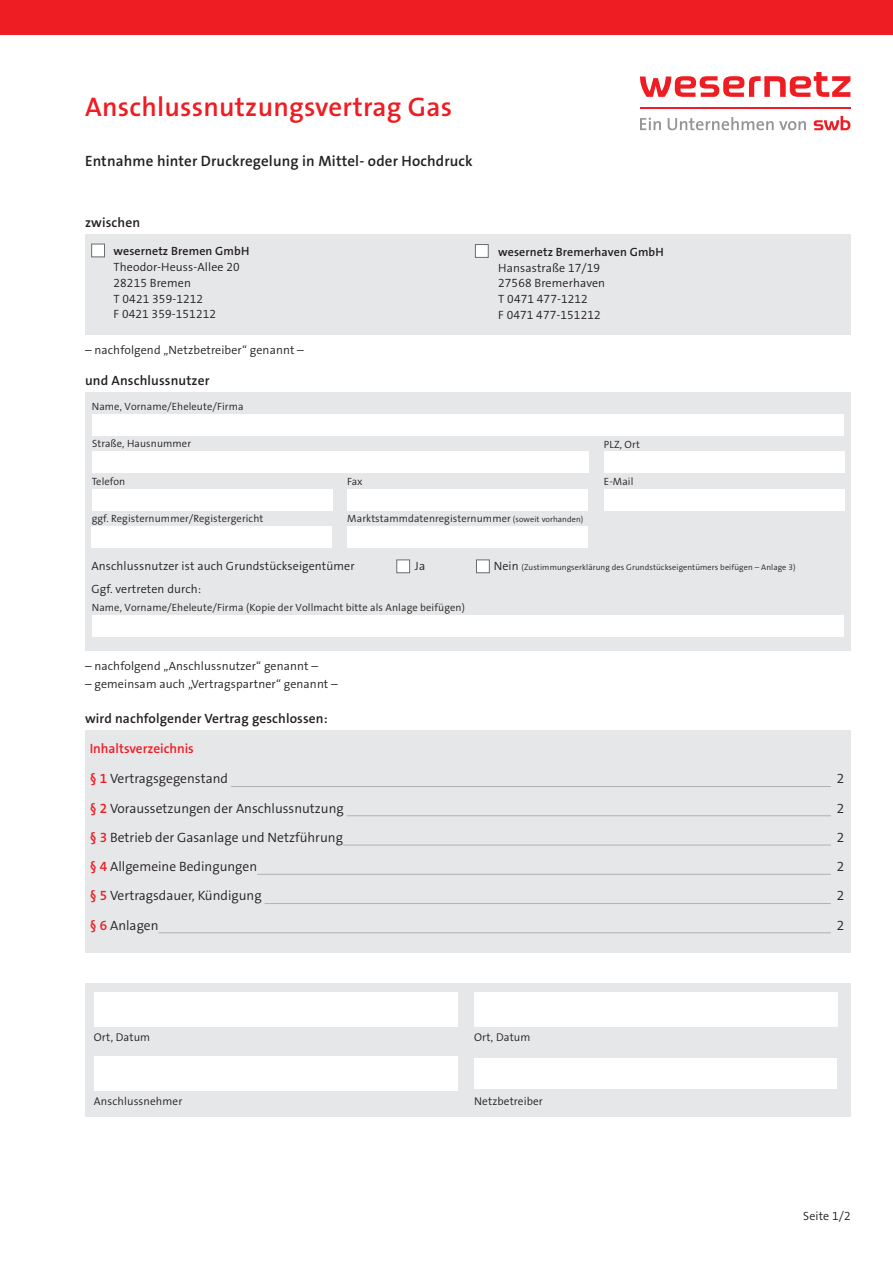
<style>
.page{position:relative;width:893px;height:1263px;background:#fff}
.page>*{position:absolute;margin:0;border:0;box-sizing:border-box;transform-origin:0 0}
.HEAD_18PT{font:27px "The Sans LP6 Se Bld";letter-spacing:.01em;color:#ee1d23}
.Subhead{font:15px "The Sans LP6 Se Bld";letter-spacing:.01em;color:#231f20}
.Zwischenhead{font:13.5px "The Sans LP4 Se Lig";color:#231f20}
.t1{font:13.5px "The Sans LP6 Se Bld";letter-spacing:.01em;color:#231f20}
.Head_Fließtext{font:13.5px "The Sans LP6 Se Bld";color:#ee1d23}
.t2{font:12px/15.8px "The Sans LP4 Se Lig";letter-spacing:.01em;color:#231f20}
.t3{font:12px "The Sans LP6 Se Bld";letter-spacing:.01em;color:#231f20}
.t4{font:11.25px "The Sans LP4 Se Lig";letter-spacing:.01em;color:#231f20}
.t5{font:10.5px "The Sans LP4 Se Lig";letter-spacing:.01em;color:#231f20}
.t6{font:8.25px "The Sans LP4 Se Lig";letter-spacing:.01em;color:#231f20}
.s1{font-family:"The Sans LP6 Se Bld"}
.s2{font-size:8.25px}
.s3{font-size:12px}
.s4{font-family:"The Sans LP6 Se Bld";color:#ee1d23}
</style>
<div class="page">
<div style="left:85px;top:392px;width:766px;height:258px;background:#e6e7e9"></div>
<div style="left:92px;top:414px;width:752px;height:21px;background:#fff"></div>
<div style="left:92px;top:451px;width:496px;height:22px;background:#fff"></div>
<div style="left:604px;top:451px;width:240px;height:22px;background:#fff"></div>
<div style="left:396px;top:559px;width:14px;height:14px;background:#fff;border:1px solid #6c6d70"></div>
<div style="left:92px;top:489px;width:240px;height:21px;background:#fff"></div>
<div style="left:604px;top:489px;width:240px;height:21px;background:#fff"></div>
<div style="left:347px;top:489px;width:241px;height:21px;background:#fff"></div>
<div style="left:92px;top:615px;width:752px;height:21px;background:#fff"></div>
<div style="left:0;top:0;width:893px;height:34px;background:#ee1d23"></div>
<hr style="left:640px;top:108px;width:210px;height:1px;background:#ee1d23">
<svg style="left:640px;top:118px;width:21px;height:12px"></svg>
<svg style="left:668px;top:117px;width:138px;height:13px"></svg>
<svg style="left:814px;top:116px;width:36px;height:14px"></svg>
<svg style="left:640px;top:73px;width:210px;height:24px"></svg>
<div style="left:476px;top:559px;width:14px;height:14px;background:#fff;border:1px solid #6c6d70"></div>
<div style="left:85px;top:984px;width:765px;height:133px;background:#e6e7e9"></div>
<div style="left:94px;top:992px;width:364px;height:34px;background:#fff"></div>
<div style="left:94px;top:1056px;width:364px;height:34px;background:#fff"></div>
<div style="left:474px;top:992px;width:364px;height:34px;background:#fff"></div>
<div style="left:474px;top:1058px;width:363px;height:31px;background:#fff"></div>
<div style="left:85px;top:234px;width:766px;height:101px;background:#e6e7e9"></div>
<div style="left:475px;top:244px;width:14px;height:14px;background:#fff;border:1px solid #6c6d70"></div>
<div style="left:91px;top:244px;width:14px;height:13px;background:#fff;border:1px solid #6c6d70"></div>
<div style="left:85px;top:730px;width:766px;height:222px;background:#e6e7e9"></div>
<hr style="left:231px;top:786px;width:600px;height:1px;background:#b2b0b1">
<hr style="left:347px;top:815px;width:484px;height:1px;background:#b2b0b1">
<hr style="left:343px;top:845px;width:488px;height:1px;background:#b2b0b1">
<hr style="left:257px;top:874px;width:574px;height:1px;background:#b2b0b1">
<hr style="left:265px;top:903px;width:566px;height:1px;background:#b2b0b1">
<hr style="left:159px;top:932px;width:672px;height:1px;background:#b2b0b1">
<div style="left:91px;top:526px;width:241px;height:22px;background:#fff"></div>
<div style="left:347px;top:526px;width:241px;height:22px;background:#fff"></div>
<p class="HEAD_18PT" style="left:85px;top:90px;width:369px">Anschlussnutzungsvertrag Gas</p>
<p class="Subhead" style="left:85px;top:151px;width:389px">Entnahme hinter Druckregelung in Mittel- oder Hochdruck</p>
<p class="t1" style="left:85px;top:214px;width:57px">zwischen</p>
<p class="t2" style="left:114px;top:243px;width:137px"><span class="s1">wesernetz Bremen GmbH<br></span>Theodor-Heuss-Allee 20</p>
<p class="t2" style="left:114px;top:275px;width:79px">28215 Bremen</p>
<p class="t2" style="left:114px;top:291px;width:91px">T 0421 359-1212</p>
<p class="t2" style="left:114px;top:306px;width:104px">F 0421 359-151212</p>
<p class="t2" style="left:85px;top:342px;width:220px">– nachfolgend „Netzbetreiber“ genannt –</p>
<p class="t1" style="left:85px;top:372px;width:126px">und Anschlussnutzer</p>
<p class="t3" style="left:498px;top:244px;width:167px">wesernetz Bremerhaven GmbH</p>
<p class="t2" style="left:498px;top:260px;width:103px">Hansastraße 17/19</p>
<p class="t2" style="left:498px;top:275px;width:108px">27568 Bremerhaven</p>
<p class="t2" style="left:498px;top:291px;width:91px">T 0471 477-1212</p>
<p class="t2" style="left:498px;top:307px;width:104px">F 0471 477-151212</p>
<p class="t5" style="left:92px;top:400px;width:153px">Name, Vorname/Eheleute/Firma</p>
<p class="t5" style="left:92px;top:437px;width:101px">Straße, Hausnummer</p>
<p class="t5" style="left:604px;top:437px;width:38px">PLZ, Ort</p>
<p class="t5" style="left:92px;top:475px;width:35px">Telefon</p>
<p class="t5" style="left:347px;top:475px;width:17px">Fax</p>
<p class="t5" style="left:604px;top:475px;width:31px">E-Mail</p>
<p class="t5" style="left:92px;top:512px;width:173px">ggf. Registernummer/Registergericht</p>
<p class="t5" style="left:347px;top:512px;width:238px">Marktstammdatenregisternummer <span class="s2">(soweit vorhanden)</span></p>
<p class="t2" style="left:91px;top:558px;width:265px">Anschlussnutzer ist auch Grundstückseigentümer</p>
<p class="t2" style="left:415px;top:558px;width:12px">Ja</p>
<p class="t6" style="left:494px;top:562px;width:303px"><span class="s3">Nein</span> (Zustimmungserklärung des Grundstückseigentümers beifügen – Anlage 3)</p>
<p class="t2" style="left:91px;top:581px;width:111px">Ggf. vertreten durch:</p>
<p class="t5" style="left:92px;top:601px;width:375px">Name, Vorname/Eheleute/Firma (Kopie der Vollmacht bitte als Anlage beifügen)</p>
<p class="t2" style="left:85px;top:658px;width:235px">– nachfolgend „Anschlussnutzer“ genannt –</p>
<p class="t2" style="left:85px;top:677px;width:254px">– gemeinsam auch „Vertragspartner“ genannt –</p>
<p class="t1" style="left:85px;top:710px;width:244px">wird nachfolgender Vertrag geschlossen:</p>
<p class="Head_Fließtext" style="left:90px;top:739px;width:106px">Inhaltsverzeichnis</p>
<p class="Zwischenhead" style="left:90px;top:770px;width:140px"><span class="s4">§ 1</span> Vertragsgegenstand</p>
<p class="Zwischenhead" style="left:837px;top:770px;width:9px">2</p>
<p class="Zwischenhead" style="left:90px;top:799px;width:256px"><span class="s4">§ 2</span> Voraussetzungen der Anschlussnutzung</p>
<p class="Zwischenhead" style="left:837px;top:799px;width:9px">2</p>
<p class="Zwischenhead" style="left:90px;top:829px;width:255px"><span class="s4">§ 3</span> Betrieb der Gasanlage und Netzführung</p>
<p class="Zwischenhead" style="left:837px;top:829px;width:9px">2</p>
<p class="Zwischenhead" style="left:90px;top:858px;width:169px"><span class="s4">§ 4</span> Allgemeine Bedingungen</p>
<p class="Zwischenhead" style="left:837px;top:858px;width:9px">2</p>
<p class="Zwischenhead" style="left:90px;top:887px;width:173px"><span class="s4">§ 5</span> Vertragsdauer, Kündigung</p>
<p class="Zwischenhead" style="left:837px;top:887px;width:9px">2</p>
<p class="Zwischenhead" style="left:90px;top:916px;width:70px"><span class="s4">§ 6</span> Anlagen</p>
<p class="Zwischenhead" style="left:837px;top:916px;width:9px">2</p>
<p class="t4" style="left:94px;top:1030px;width:58px">Ort, Datum</p>
<p class="t4" style="left:94px;top:1094px;width:90px">Anschlussnehmer</p>
<p class="t4" style="left:474px;top:1030px;width:58px">Ort, Datum</p>
<p class="t4" style="left:474px;top:1094px;width:70px">Netzbetreiber</p>
<p class="t2" style="left:803px;top:1208px;width:49px">Seite 1/2</p>
</div>
